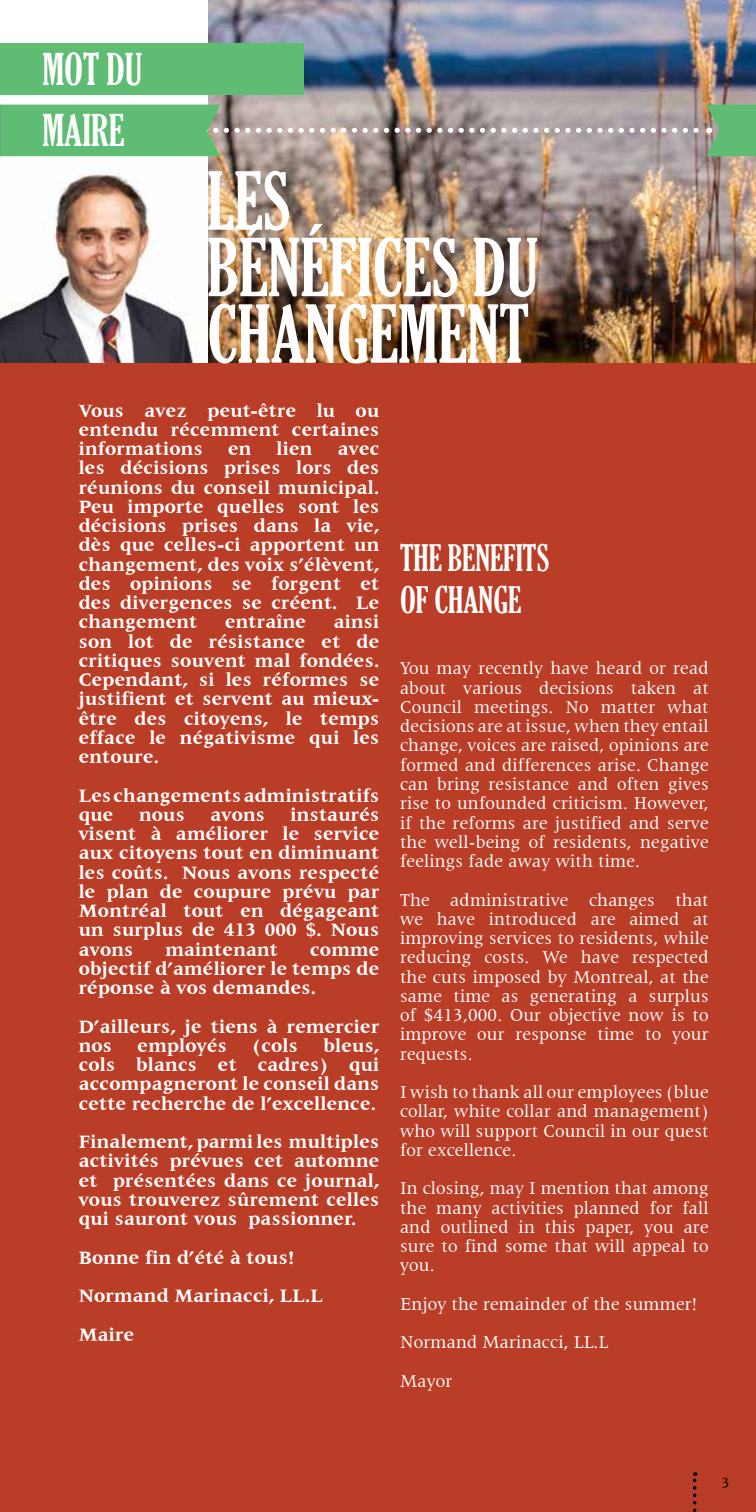
<style>
.page{position:relative;width:756px;height:1512px;background:#ba3e27}
.page>*{position:absolute;margin:0;border:0;box-sizing:border-box;transform-origin:0 0}
.t1{font:extra-condensed 77px/66.5px "Gloucester";color:#fff}
.t2{font:extra-condensed 42px/61.2px "Gloucester";color:#fff}
.t3{font:extra-condensed 35px/42px "Gloucester";color:#fff}
.t4{font:700 19.25px/19.2px "Latin 725 BT";letter-spacing:.01em;color:#fff;text-align:justify}
.t5{font:18.38px/19.2px "Latin 725 BT";letter-spacing:.01em;color:#fff;text-align:justify}
.t6{font:15.75px "Latin 725 BT";color:#000}
</style>
<div class="page">
<img style="left:207px;top:0;width:549px;height:362px">
<div style="left:0;top:0;width:207px;height:362px;background:#fff"></div>
<img style="left:0;top:170px;width:193px;height:192px">
<svg style="left:0;top:105px;width:756px;height:51px;background:#92a98d"></svg>
<div style="left:0;top:43px;width:303px;height:51px;background:#5ebd72"></div>
<svg style="left:693px;top:1472px;width:3px;height:40px"></svg>
<h2 class="t2" style="left:42px;top:39px;width:102px">MOT DU<br>MAIRE</h2>
<h1 class="t1" style="left:207px;top:169px;width:333px">LES<br>BÉNÉFICES DU<br>CHANGEMENT</h1>
<p class="t4" style="left:79px;top:401px;width:302px">Vous avez peut-être lu ou entendu récemment certaines informations</p>
<p class="t4" style="left:228px;top:439px;width:25px">en</p>
<p class="t4" style="left:277px;top:439px;width:37px">lien</p>
<p class="t4" style="left:79px;top:439px;width:302px;text-indent:259px">avec les décisions prises lors des réunions du conseil municipal.<br>Peu importe quelles sont les décisions prises dans la vie, dès que celles-ci apportent un changement, des voix s’élèvent, des opinions se forgent et des divergences se créent. Le changement</p>
<p class="t4" style="left:225px;top:612px;width:83px">entraîne</p>
<p class="t4" style="left:79px;top:612px;width:302px;text-indent:255px">ainsi son lot de résistance et de critiques souvent mal fondées.<br>Cependant, si les réformes se justifient et servent au mieux&shy;être des citoyens, le temps efface le négativisme qui les entoure.</p>
<p class="t4" style="left:79px;top:786px;width:302px">Les changements administratifs que</p>
<p class="t4" style="left:79px;top:805px;width:302px;text-indent:212px">instaurés visent à améliorer le service aux citoyens tout en diminuant les coûts. Nous avons respecté le plan de coupure prévu par Montréal tout en dégageant un surplus de 413 000 $. Nous avons</p>
<p class="t4" style="left:139px;top:805px;width:47px">nous</p>
<p class="t4" style="left:210px;top:805px;width:56px">avons</p>
<p class="t4" style="left:165px;top:940px;width:114px">maintenant</p>
<p class="t4" style="left:79px;top:940px;width:302px;text-indent:231px">comme objectif d’améliorer le temps de réponse à vos demandes.</p>
<p class="t4" style="left:79px;top:1017px;width:302px">D’ailleurs, je tiens à remercier nos</p>
<p class="t4" style="left:138px;top:1036px;width:91px">employés</p>
<p class="t4" style="left:253px;top:1036px;width:47px">(cols</p>
<p class="t4" style="left:79px;top:1036px;width:302px;text-indent:245px">bleus, cols blancs et cadres) qui accompagneront le conseil dans cette recherche de l’excellence.</p>
<p class="t4" style="left:79px;top:1132px;width:302px">Finalement, parmi les multiples activités prévues cet automne et présentées dans ce journal, vous trouverez sûrement celles qui sauront vous passionner.</p>
<p class="t4" style="left:79px;top:1238px;width:246px;line-height:38.5px;text-align:left">Bonne fin d’été à tous!<br>Normand Marinacci, LL.L<br>Maire</p>
<h3 class="t3" style="left:400px;top:537px;width:151px">THE BENEFITS<br>OF CHANGE</h3>
<p class="t5" style="left:400px;top:659px;width:310px">You may recently have heard or read about various decisions taken at Council meetings. No matter what decisions are at issue, when they entail change, voices are raised, opinions are formed and differences arise. Change can bring resistance and often gives rise to unfounded criticism. However, if the reforms are justified and serve the well-being of residents, negative feelings fade away with time.</p>
<p class="t5" style="left:400px;top:890px;width:310px">The administrative changes that we have introduced are aimed at improving services to residents, while reducing costs. We have respected the cuts imposed by Montreal, at the same time as generating a surplus of $413,000. Our objective now is to improve our response time to your requests.</p>
<p class="t5" style="left:400px;top:1082px;width:310px">I wish to thank all our employees (blue collar, white collar and management) who will support Council in our quest for excellence.</p>
<p class="t5" style="left:400px;top:1179px;width:310px">In closing, may I mention that among the many activities planned for fall and outlined in this paper, you are sure to find some that will appeal to you.</p>
<p class="t5" style="left:400px;top:1285px;width:299px;line-height:38.5px;text-align:left">Enjoy the remainder of the summer!<br>Normand Marinacci, LL.L<br>Mayor</p>
<p class="t6" style="left:722px;top:1474px;width:10px">3</p>
</div>
